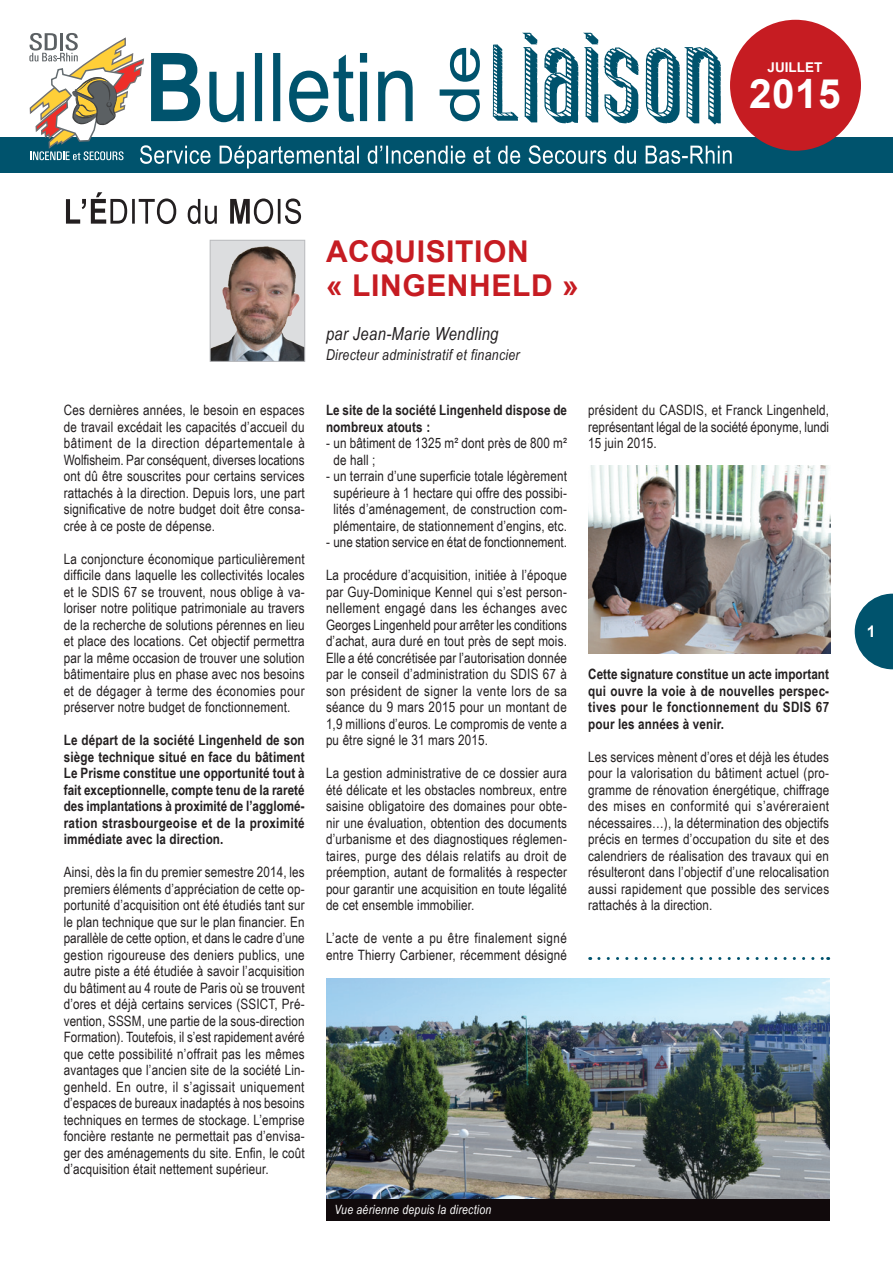
<style>
.page{position:relative;width:893px;height:1263px;background:#fff}
.page>*{position:absolute;margin:0;border:0;box-sizing:border-box;transform-origin:0 0}
.t1{font:700 40.5px "Arial";color:#fff}
.t2{font:700 30px/34.5px "Arial";letter-spacing:.02em;color:#c61c22}
.t3{font:italic 18px "Arial Narrow";letter-spacing:.02em;color:#231f20}
.t4{font:700 16.05px "Arial";color:#fff}
.t5{font:italic 15px "Arial Narrow";letter-spacing:.02em;color:#231f20}
.t6{font:14.25px/16.5px "Arial Narrow";letter-spacing:.01em;color:#231f20;text-align:justify}
.t7{font:700 14.25px/16.5px "Arial Narrow";letter-spacing:.01em;color:#231f20;text-align:justify}
.t8{font:700 13.5px "Arial";color:#fff}
.t9{font:italic 12.75px "Arial Narrow";letter-spacing:.02em;color:#fff}
</style>
<div class="page">
<svg style="left:855px;top:594px;width:38px;height:75px"></svg>
<svg style="left:66px;top:192px;width:235px;height:32px"></svg>
<img style="left:212px;top:242px;width:91px;height:118px">
<div style="left:210px;top:240px;width:95px;height:122px;border:1px solid #babbbe"></div>
<img style="left:326px;top:978px;width:503px;height:221px">
<div style="left:326px;top:1199px;width:503px;height:21px;background:#110a0c"></div>
<img style="left:588px;top:465px;width:242px;height:189px">
<svg style="left:599px;top:957px;width:230px;height:3px"></svg>
<div style="left:0;top:137px;width:893px;height:35px;background:#00536d"></div>
<div style="left:730px;top:20px;width:131px;height:131px;background:#c61c22;border-radius:50%"></div>
<svg style="left:29px;top:33px;width:703px;height:136px"></svg>
<p class="t8" style="left:768px;top:58px;width:56px">JUILLET</p>
<h1 class="t1" style="left:749px;top:67px;width:93px">2015</h1>
<p class="t8" style="left:766px;top:58px;width:60px">JANVI R</p>
<h1 class="t1" style="left:818px;top:67px;width:24px">3</h1>
<p class="t6" style="left:64px;top:401px;width:243px">Ces dernières années, le besoin en espaces de travail excédait les capacités d’accueil du bâtiment de la direction départementale à Wolfisheim. Par conséquent, diverses locations ont dû être souscrites pour certains services rattachés à la direction. Depuis lors, une part significative de notre budget doit être consa&shy;crée à ce poste de dépense.</p>
<p class="t6" style="left:64px;top:550px;width:242px">La conjoncture économique particulièrement difficile dans laquelle les collectivités locales et le SDIS 67 se trouvent, nous oblige à va&shy;loriser notre politique patrimoniale au travers de la recherche de solutions pérennes en lieu et place des locations. Cet objectif permettra par la même occasion de trouver une solution bâtimentaire plus en phase avec nos besoins et de dégager à terme des économies pour préserver notre budget de fonctionnement.</p>
<p class="t7" style="left:64px;top:731px;width:242px">Le départ de la société Lingenheld de son siège technique situé en face du bâtiment Le Prisme constitue une opportunité tout à fait exceptionnelle, compte tenu de la rareté des implantations à proximité de l’agglomé&shy;ration strasbourgeoise et de la proximité immédiate avec la direction.</p>
<p class="t6" style="left:64px;top:863px;width:242px">Ainsi, dès la fin du premier semestre 2014, les premiers éléments d’appréciation de cette op&shy;portunité d’acquisition ont été étudiés tant sur le plan technique que sur le plan financier. En parallèle de cette option, et dans le cadre d’une gestion rigoureuse des deniers publics, une autre piste a été étudiée à savoir l’acquisition du bâtiment au 4 route de Paris où se trouvent d’ores et déjà certains services (SSICT, Pré&shy;vention, SSSM, une partie de la sous-direction Formation). Toutefois, il s’est rapidement avéré que cette possibilité n’offrait pas les mêmes avantages que l’ancien site de la société Lin&shy;genheld. En outre, il s’agissait uniquement d’espaces de bureaux inadaptés à nos besoins techniques en termes de stockage. L’emprise foncière restante ne permettait pas d’envisa&shy;ger des aménagements du site. Enfin, le coût d’acquisition était nettement supérieur.</p>
<h2 class="t2" style="left:326px;top:235px;width:254px">ACQUISITION<br>« LINGENHELD »</h2>
<p class="t3" style="left:326px;top:321px;width:174px">par Jean-Marie Wendling</p>
<p class="t5" style="left:326px;top:345px;width:195px">Directeur administratif et financier</p>
<p class="t7" style="left:326px;top:401px;width:243px">Le site de la société Lingenheld dispose de nombreux atouts :</p>
<p class="t6" style="left:333px;top:434px;width:235px;text-indent:-7px">- un bâtiment de 1325 m² dont près de 800 m² de hall ;</p>
<p class="t6" style="left:326px;top:467px;width:242px;text-align:center">- un terrain d’une superficie totale légèrement supérieure à 1 hectare qui offre des possibi&shy;lités d’aménagement, de construction com&shy;plémentaire, de stationnement d’engins, etc.</p>
<p class="t6" style="left:326px;top:533px;width:243px">- une station service en état de fonctionnement.</p>
<p class="t6" style="left:326px;top:566px;width:243px">La procédure d’acquisition, initiée à l’époque par Guy-Dominique Kennel qui s’est person&shy;nellement engagé dans les échanges avec Georges Lingenheld pour arrêter les conditions d’achat, aura duré en tout près de sept mois.<br>Elle a été concrétisée par l’autorisation donnée par le conseil d’administration du SDIS 67 à son président de signer la vente lors de sa séance du 9 mars 2015 pour un montant de 1,9 millions d’euros. Le compromis de vente a pu être signé le 31 mars 2015.</p>
<p class="t6" style="left:326px;top:764px;width:243px">La gestion administrative de ce dossier aura été délicate et les obstacles nombreux, entre saisine obligatoire des domaines pour obte&shy;nir une évaluation, obtention des documents d’urbanisme et des diagnostiques réglemen&shy;taires, purge des délais relatifs au droit de préemption, autant de formalités à respecter pour garantir une acquisition en toute légalité de cet ensemble immobilier.</p>
<p class="t6" style="left:326px;top:929px;width:242px">L’acte de vente a pu être finalement signé entre Thierry Carbiener, récemment désigné</p>
<p class="t6" style="left:588px;top:401px;width:242px">président du CASDIS, et Franck Lingenheld, représentant légal de la société éponyme, lundi 15 juin 2015.</p>
<p class="t7" style="left:588px;top:665px;width:242px">Cette signature constitue un acte important qui ouvre la voie à de nouvelles perspec&shy;tives pour le fonctionnement du SDIS 67 pour les années à venir.</p>
<p class="t6" style="left:588px;top:748px;width:243px">Les services mènent d’ores et déjà les études pour la valorisation du bâtiment actuel (pro&shy;gramme de rénovation énergétique, chiffrage des mises en conformité qui s’avéreraient nécessaires…), la détermination des objectifs précis en termes d’occupation du site et des calendriers de réalisation des travaux qui en résulteront dans l’objectif d’une relocalisation aussi rapidement que possible des services rattachés à la direction.</p>
<p class="t9" style="left:334px;top:1201px;width:158px">Vue aérienne depuis la direction</p>
<p class="t4" style="left:867px;top:621px;width:10px">1</p>
</div>
